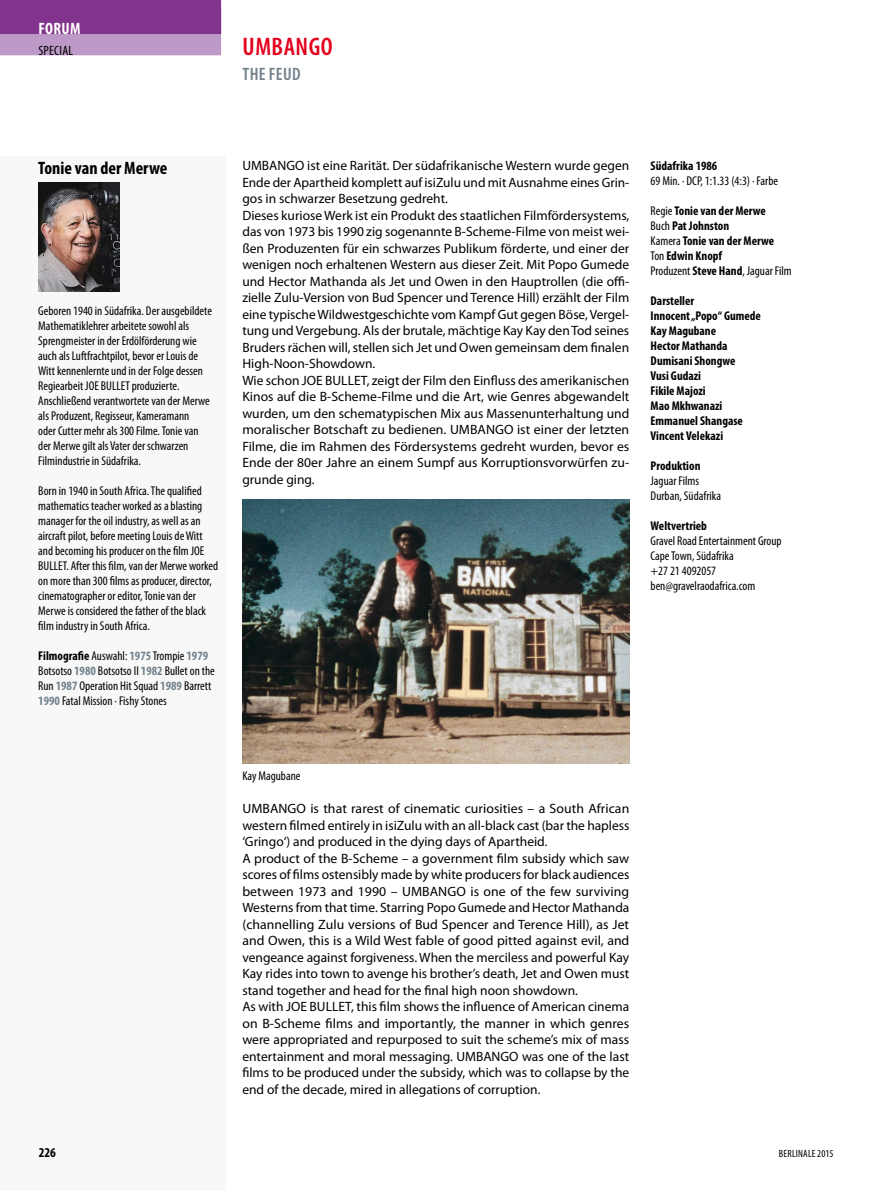
<style>
.page{position:relative;width:893px;height:1191px;background:#fff}
.page>*{position:absolute;margin:0;border:0;box-sizing:border-box;transform-origin:0 0}
.t1{font:600 condensed 25.5px "Myriad Pro";letter-spacing:.02em;color:#e3001d}
.t2{font:700 condensed 18px "Myriad Pro";color:#000}
.t3{font:600 condensed 18px "Myriad Pro";letter-spacing:.02em;color:#72828b}
.t4{font:700 condensed 16.5px "Myriad Pro";letter-spacing:.02em;color:#fff}
.t5{font:13.5px/16.5px "Myriad Pro";color:#000}
.t6{font:condensed 13.5px "Myriad Pro";letter-spacing:.02em;color:#000}
.t7{font:700 condensed 13.5px "Myriad Pro";color:#000}
.t8{font:condensed 12.75px/15px "Myriad Pro";color:#000}
.t9{font:700 condensed 12.75px/15px "Myriad Pro";color:#000}
.t10{font:condensed 10.5px "Myriad Pro";letter-spacing:.02em;color:#000}
.s1{font-weight:700}
.s2{font-weight:700;color:#72828b}
.s3{font-weight:400}
</style>
<div class="page">
<div style="left:0;top:156px;width:225px;height:1035px;background:#f8f8f8"></div>
<img style="left:242px;top:500px;width:387px;height:263px">
<img style="left:38px;top:183px;width:81px;height:108px">
<div style="left:0;top:9px;width:221px;height:46px;background:#bc99c7"></div>
<div style="left:0;top:0;width:221px;height:34px;background:#82338b"></div>
<p class="t4" style="left:38px;top:18px;width:44px">FORUM</p>
<p class="t6" style="left:38px;top:43px;width:36px">SPECIAL</p>
<h1 class="t1" style="left:243px;top:31px;width:92px">UMBANGO</h1>
<h2 class="t3" style="left:243px;top:63px;width:59px">THE FEUD</h2>
<h2 class="t2" style="left:38px;top:157px;width:131px">Tonie van der Merwe</h2>
<p class="t8" style="left:38px;top:303px;width:175px">Geboren 1940 in Südafrika. Der ausgebildete Mathematiklehrer arbeitete sowohl als Sprengmeister in der Erdölförderung wie auch als Luftfrachtpilot, bevor er Louis de Witt kennenlernte und in der Folge dessen Regiearbeit JOE BULLET produzierte.<br>Anschließend verantwortete van der Merwe als Produzent, Regisseur, Kameramann<br>oder Cutter mehr als 300 Filme. Tonie van der Merwe gilt als Vater der schwarzen Filmindustrie in Südafrika.</p>
<p class="t8" style="left:38px;top:483px;width:182px">Born in 1940 in South Africa. The qualified mathematics teacher worked as a blasting manager for the oil industry, as well as an aircraft pilot, before meeting Louis de Witt and becoming his producer on the film JOE BULLET. After this film, van der Merwe worked on more than 300 films as producer, director, cinematographer or editor, Tonie van der Merwe is considered the father of the black film industry in South Africa.</p>
<p class="t8" style="left:38px;top:647px;width:178px"><span class="s1">Filmografie</span> Auswahl: <span class="s2">1975</span> Trompie <span class="s2">1979<br></span>Botsotso <span class="s2">1980</span> Botsotso II <span class="s2">1982</span> Bullet on the Run <span class="s2">1987</span> Operation Hit Squad <span class="s2">1989</span> Barrett <span class="s2">1990</span> Fatal Mission · Fishy Stones</p>
<p class="t5" style="left:242px;top:157px;width:388px">UMBANGO ist eine Rarität. Der südafrikanische Western wurde gegen Ende der Apartheid komplett auf isiZulu und mit Ausnahme eines Grin&shy;gos in schwarzer Besetzung gedreht.<br>Dieses kuriose Werk ist ein Produkt des staatlichen Filmfördersystems, das von 1973 bis 1990 zig sogenannte B-Scheme-Filme von meist wei&shy;ßen Produzenten für ein schwarzes Publikum förderte, und einer der wenigen noch erhaltenen Western aus dieser Zeit. Mit Popo Gumede und Hector Mathanda als Jet und Owen in den Hauptrollen (die offi&shy;zielle Zulu-Version von Bud Spencer und Terence Hill) erzählt der Film eine typische Wildwestgeschichte vom Kampf Gut gegen Böse, Vergel&shy;tung und Vergebung. Als der brutale, mächtige Kay Kay den Tod seines Bruders rächen will, stellen sich Jet und Owen gemeinsam dem finalen High-Noon-Showdown.<br>Wie schon JOE BULLET, zeigt der Film den Einfluss des amerikanischen Kinos auf die B-Scheme-Filme und die Art, wie Genres abgewandelt wurden, um den schematypischen Mix aus Massenunterhaltung und moralischer Botschaft zu bedienen. UMBANGO ist einer der letzten Filme, die im Rahmen des Fördersystems gedreht wurden, bevor es Ende der 80er Jahre an einem Sumpf aus Korruptionsvorwürfen zu&shy;grunde ging.</p>
<p class="t9" style="left:651px;top:158px;width:68px">Südafrika 1986</p>
<p class="t8" style="left:651px;top:173px;width:129px">69 Min. · DCP, 1:1.33 (4:3) · Farbe</p>
<p class="t9" style="left:651px;top:203px;width:143px"><span class="s3">Regie</span> Tonie van der Merwe<br><span class="s3">Buch</span> Pat Johnston<br><span class="s3">Kamera</span> Tonie van der Merwe<br><span class="s3">Ton</span> Edwin Knopf<br><span class="s3">Produzent</span> Steve Hand<span class="s3">, Jaguar Film</span></p>
<p class="t9" style="left:651px;top:293px;width:112px">Darsteller<br>Innocent „Popo“ Gumede<br>Kay Magubane<br>Hector Mathanda<br>Dumisani Shongwe<br>Vusi Gudazi<br>Fikile Majozi<br>Mao Mkhwanazi<br>Emmanuel Shangase<br>Vincent Velekazi</p>
<p class="t9" style="left:651px;top:458px;width:51px">Produktion</p>
<p class="t8" style="left:651px;top:473px;width:72px">Jaguar Films<br>Durban, Südafrika</p>
<p class="t9" style="left:651px;top:518px;width:58px">Weltvertrieb</p>
<p class="t8" style="left:651px;top:533px;width:133px">Gravel Road Entertainment Group<br>Cape Town, Südafrika<br>+27 21 4092057 ben@gravelraodafrica.com</p>
<p class="t8" style="left:242px;top:767px;width:60px">Kay Magubane</p>
<p class="t5" style="left:242px;top:800px;width:389px">UMBANGO is that rarest of cinematic curiosities – a South African western filmed entirely in isiZulu with an all-black cast (bar the hapless ‘Gringo‘) and produced in the dying days of Apartheid.<br>A product of the B-Scheme – a government film subsidy which saw scores of films ostensibly made by white producers for black audiences between 1973 and 1990 – UMBANGO is one of the few surviving Westerns from that time. Starring Popo Gumede and Hector Mathanda (channelling Zulu versions of Bud Spencer and Terence Hill), as Jet and Owen, this is a Wild West fable of good pitted against evil, and vengeance against forgiveness. When the merciless and powerful Kay Kay rides into town to avenge his brother’s death, Jet and Owen must stand together and head for the final high noon showdown.<br>As with JOE BULLET, this film shows the influence of American cinema on B-Scheme films and importantly, the manner in which genres were appropriated and repurposed to suit the scheme’s mix of mass entertainment and moral messaging. UMBANGO was one of the last films to be produced under the subsidy, which was to collapse by the end of the decade, mired in allegations of corruption.</p>
<p class="t7" style="left:39px;top:1143px;width:19px">226</p>
<p class="t10" style="left:779px;top:1146px;width:56px">BERLINALE 2015</p>
</div>
